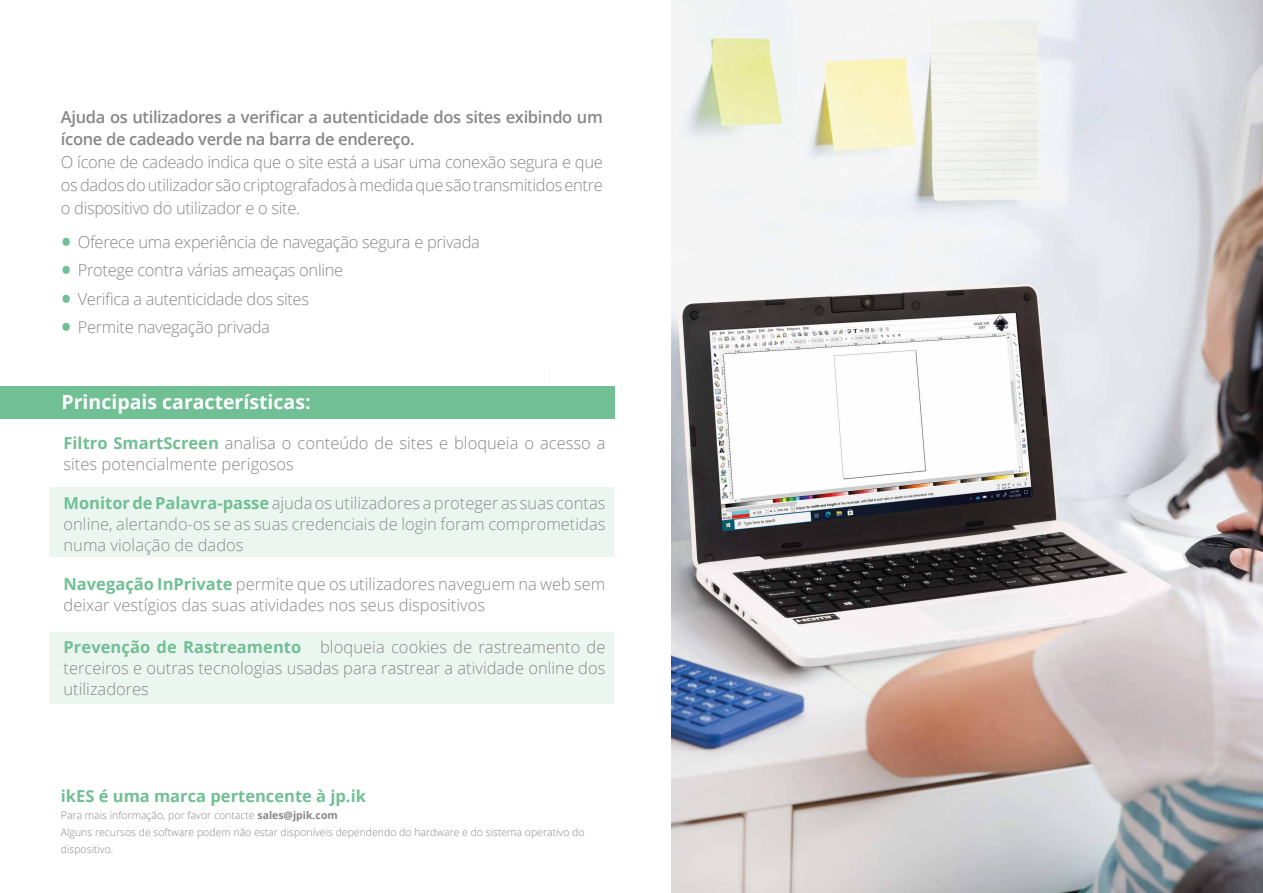
<style>
.page{position:relative;width:1263px;height:893px;background:#fff}
.page>*{position:absolute;margin:0;border:0;box-sizing:border-box;transform-origin:0 0}
.t1{font:700 19.5px "Open Sans";color:#fff}
.t2{font:300 16.5px/21px "Open Sans";color:#878787;text-align:justify}
.t3{font:300 16.5px "Open Sans";letter-spacing:-.02em;color:#878787}
.t4{font:600 16.5px/22.8px "Open Sans";letter-spacing:-.02em;color:#878787}
.t5{font:700 16.5px "Open Sans";color:#71bf94}
.t6{font:300 10.5px/16.8px "Open Sans";color:#878787}
.s1{font-weight:700;font-size:25.5px;color:#71bf94}
.s2{font-weight:700;color:#71bf94}
.s3{font-weight:700}
</style>
<div class="page">
<div style="left:0;top:386px;width:614px;height:33px;background:#71bf94"></div>
<div style="left:50px;top:632px;width:564px;height:71px;background:#ecf6f1"></div>
<div style="left:50px;top:488px;width:564px;height:69px;background:#ecf6f1"></div>
<img style="left:671px;top:0;width:592px;height:893px">
<p class="t4" style="left:61px;top:105px;width:543px">Ajuda os utilizadores a verificar a autenticidade dos sites exibindo um ícone de cadeado verde na barra de endereço.</p>
<p class="t2" style="left:61px;top:150px;width:543px;line-height:22.8px">O ícone de cadeado indica que o site está a usar uma conexão segura e que os dados do utilizador são criptografados à medida que são transmitidos entre o dispositivo do utilizador e o site.</p>
<p class="t3" style="left:62px;top:230px;width:420px"><span class="s1">•</span> Oferece uma experiência de navegação segura e privada</p>
<p class="t3" style="left:62px;top:259px;width:283px"><span class="s1">•</span> Protege contra várias ameaças online</p>
<p class="t3" style="left:62px;top:287px;width:249px"><span class="s1">•</span> Verifica a autenticidade dos sites</p>
<p class="t3" style="left:62px;top:316px;width:210px"><span class="s1">•</span> Permite navegação privada</p>
<p class="t1" style="left:62px;top:388px;width:251px">Principais características:</p>
<p class="t2" style="left:64px;top:432px;width:543px"><span class="s2">Filtro SmartScreen</span> analisa o conteúdo de sites e bloqueia o acesso a sites potencialmente perigosos</p>
<p class="t2" style="left:64px;top:492px;width:543px"><span class="s2">Monitor de Palavra-passe</span> ajuda os utilizadores a proteger as suas contas online, alertando-os se as suas credenciais de login foram comprometidas numa violação de dados</p>
<p class="t2" style="left:64px;top:573px;width:543px"><span class="s2">Navegação InPrivate</span> permite que os utilizadores naveguem na web sem deixar vestígios das suas atividades nos seus dispositivos</p>
<p class="t2" style="left:64px;top:636px;width:543px"><span class="s2">Prevenção de Rastreamento</span> bloqueia cookies de rastreamento de terceiros e outras tecnologias usadas para rastrear a atividade online dos utilizadores</p>
<p class="t5" style="left:61px;top:785px;width:307px">ikES é uma marca pertencente à jp.ik</p>
<p class="t6" style="left:61px;top:807px;width:525px">Para mais informação, por favor contacte <span class="s3">sales@jpik.com<br></span>Alguns recursos de software podem não estar disponíveis dependendo do hardware e do sistema operativo do dispositivo.</p>
</div>
